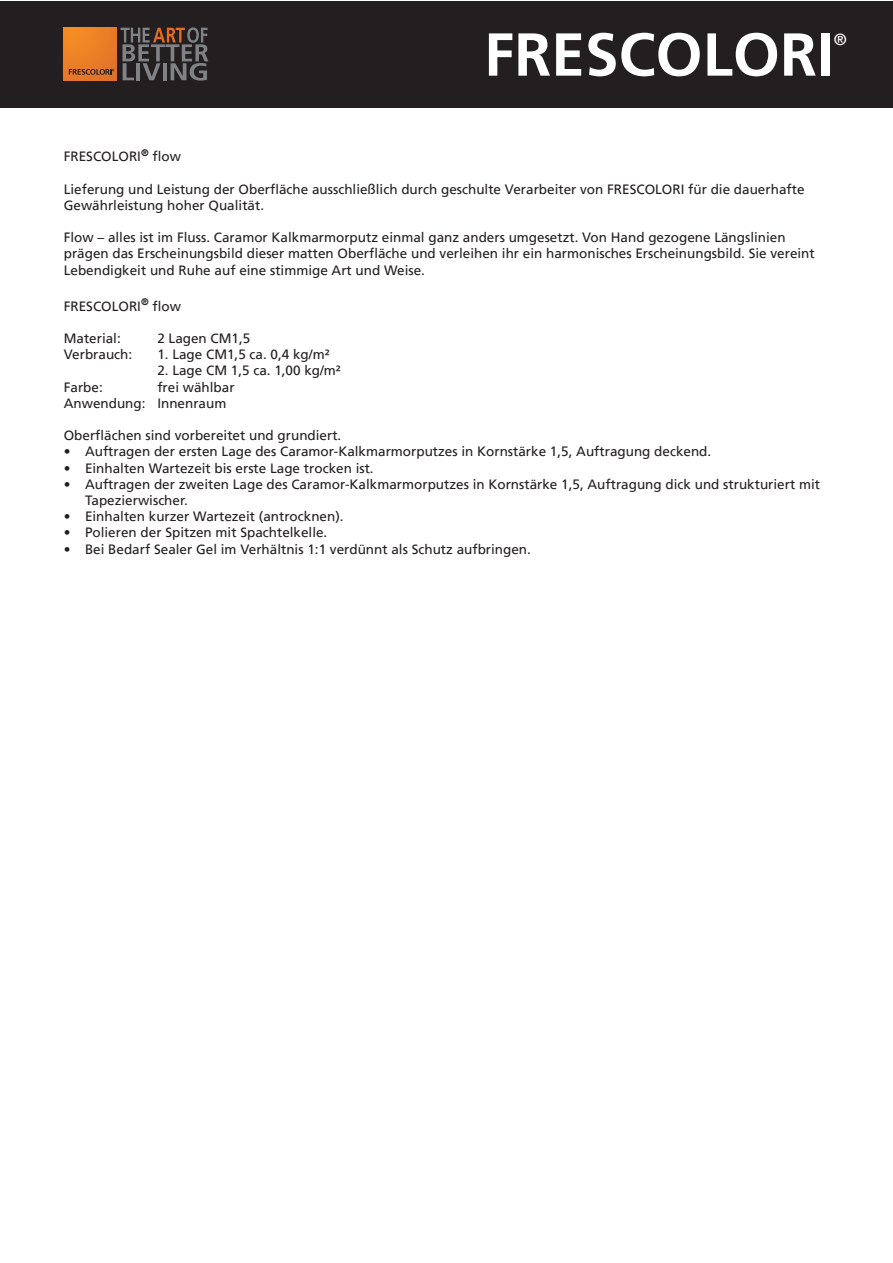
<style>
.page{position:relative;width:893px;height:1263px;background:#fff}
.page>*{position:absolute;margin:0;border:0;box-sizing:border-box;transform-origin:0 0}
.t1{font:700 60.45px "Frutiger LT";color:#fff}
.t2{font:16.35px "Frutiger LT";color:#fff}
.Text{font:13.5px/16.2px "Frutiger LT";color:#231f20}
.Liste_2{font:13.5px/16.2px "Frutiger LT";color:#231f20}
.Liste_1{font:13.5px "Frutiger LT";color:#231f20}
</style>
<div class="page">
<div style="left:0;top:1px;width:893px;height:106px;background:#231f20"></div>
<div style="left:64px;top:27px;width:53px;height:54px;background:linear-gradient(to right,#f08725,#e4772a)"></div>
<svg style="left:69px;top:69px;width:45px;height:6px"></svg>
<svg style="left:121px;top:27px;width:87px;height:54px"></svg>
<h1 class="t1" style="left:484px;top:19px;width:351px">FRESCOLORI</h1>
<p class="t2" style="left:834px;top:30px;width:15px">®</p>
<p class="Text" style="left:64px;top:148px;width:119px">FRESCOLORI<sup>®</sup> flow</p>
<p class="Text" style="left:64px;top:181px;width:742px">Lieferung und Leistung der Oberfläche ausschließlich durch geschulte Verarbeiter von FRESCOLORI für die dauerhafte<br>Gewährleistung hoher Qualität.</p>
<p class="Text" style="left:64px;top:229px;width:752px">Flow – alles ist im Fluss. Caramor Kalkmarmorputz einmal ganz anders umgesetzt. Von Hand gezogene Längslinien prägen das Erscheinungsbild dieser matten Oberfläche und verleihen ihr ein harmonisches Erscheinungsbild. Sie vereint<br>Lebendigkeit und Ruhe auf eine stimmige Art und Weise.</p>
<p class="Text" style="left:64px;top:298px;width:119px">FRESCOLORI<sup>®</sup> flow</p>
<p class="Liste_1" style="left:64px;top:330px;width:59px">Material:</p>
<p class="Liste_1" style="left:157px;top:330px;width:95px">2 Lagen CM1,5</p>
<p class="Liste_1" style="left:64px;top:347px;width:70px">Verbrauch:</p>
<p class="Liste_1" style="left:157px;top:347px;width:174px">1. Lage CM1,5 ca. 0,4 kg/m²</p>
<p class="Liste_1" style="left:157px;top:363px;width:185px">2. Lage CM 1,5 ca. 1,00 kg/m²</p>
<p class="Liste_1" style="left:64px;top:379px;width:41px">Farbe:</p>
<p class="Liste_1" style="left:157px;top:379px;width:79px">frei wählbar</p>
<p class="Liste_1" style="left:64px;top:395px;width:164px">Anwendung: Innenraum</p>
<p class="Text" style="left:64px;top:427px;width:279px">Oberflächen sind vorbereitet und grundiert.</p>
<p class="Liste_2" style="left:64px;top:444px;width:649px">• Auftragen der ersten Lage des Caramor-Kalkmarmorputzes in Kornstärke 1,5, Auftragung deckend.</p>
<p class="Liste_2" style="left:64px;top:460px;width:311px">• Einhalten Wartezeit bis erste Lage trocken ist.</p>
<p class="Liste_2" style="left:85px;top:476px;width:736px;text-indent:-21px">• Auftragen der zweiten Lage des Caramor-Kalkmarmorputzes in Kornstärke 1,5, Auftragung dick und strukturiert mit<br>Tapezierwischer.</p>
<p class="Liste_2" style="left:64px;top:508px;width:281px">• Einhalten kurzer Wartezeit (antrocknen).</p>
<p class="Liste_2" style="left:64px;top:525px;width:265px">• Polieren der Spitzen mit Spachtelkelle.</p>
<p class="Liste_2" style="left:64px;top:541px;width:469px">• Bei Bedarf Sealer Gel im Verhältnis 1:1 verdünnt als Schutz aufbringen.</p>
</div>
